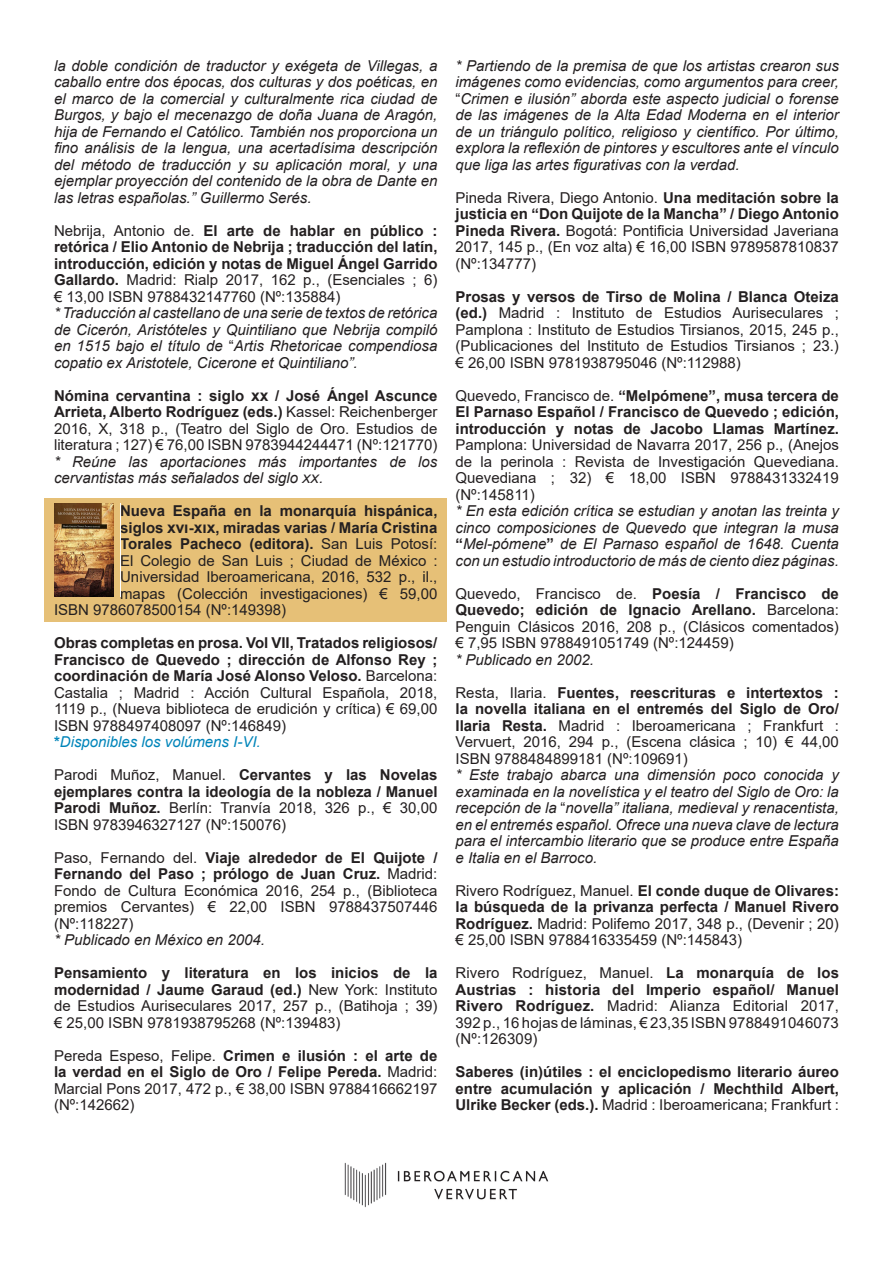
<style>
.page{position:relative;width:893px;height:1263px;background:#fff}
.page>*{position:absolute;margin:0;border:0;box-sizing:border-box;transform-origin:0 0}
.t1{font:15px/16.5px "Arial";color:#231f20;text-align:justify}
.t2{font:italic 15px/16.5px "Arial";color:#231f20;text-align:justify}
.t3{font:700 15px/16.5px "Arial";color:#231f20;text-align:justify}
.t4{font:italic 15px "Arial";color:#0085ba}
.s1{font-weight:400}
.s2{font-style:normal}
.s3{font-weight:700}
.s4{font-weight:700;font-style:normal}
</style>
<div class="page">
<div style="left:44px;top:498px;width:402px;height:124px;background:#e6c077"></div>
<img style="left:397px;top:1170px;width:152px;height:30px">
<img style="left:344px;top:1162px;width:43px;height:46px">
<img style="left:55px;top:504px;width:59px;height:92px">
<p class="t2" style="left:54px;top:57px;width:385px">la doble condición de traductor y exégeta de Villegas, a caballo entre dos épocas, dos culturas y dos poéticas, en el marco de la comercial y culturalmente rica ciudad de Burgos, y bajo el mecenazgo de doña Juana de Aragón, hija de Fernando el Católico. También nos proporciona un fino análisis de la lengua, una acertadísima descripción del método de traducción y su aplicación moral, y una ejemplar proyección del contenido de la obra de Dante en las letras españolas.” Guillermo Serés.</p>
<p class="t3" style="left:54px;top:222px;width:385px"><span class="s1">Nebrija, Antonio de.</span> El arte de hablar en público : retórica / Elio Antonio de Nebrija ; traducción del latín, introducción, edición y notas de Miguel Ángel Garrido Gallardo. <span class="s1">Madrid: Rialp 2017, 162 p., (Esenciales ; 6) € 13,00 ISBN 9788432147760 (Nº:135884)</span></p>
<p class="t2" style="left:54px;top:305px;width:385px">* Traducción al castellano de una serie de textos de retórica de Cicerón, Aristóteles y Quintiliano que Nebrija compiló en 1515 bajo el título de <span class="s2">“</span>Artis Rhetoricae compendiosa copatio ex Aristotele, Cicerone et Quintiliano”.</p>
<p class="t1" style="left:54px;top:387px;width:385px"><span class="s3">Nómina cervantina : siglo xx / José Ángel Ascunce Arrieta, Alberto Rodríguez (eds.)</span> Kassel: Reichenberger 2016, X, 318 p., (Teatro del Siglo de Oro. Estudios de literatura ; 127) € 76,00 ISBN 9783944244471 (Nº:121770)</p>
<p class="t2" style="left:54px;top:453px;width:385px">* Reúne las aportaciones más importantes de los cervantistas más señalados del siglo xx.</p>
<p class="t3" style="left:120px;top:503px;width:319px">Nueva España en la monarquía hispánica,</p>
<p class="t3" style="left:120px;top:519px;width:319px">siglos xvi-xix, miradas varias / María Cristina</p>
<p class="t3" style="left:120px;top:536px;width:319px">Torales Pacheco (editora). <span class="s1">San Luis Potosí:</span></p>
<p class="t1" style="left:120px;top:552px;width:319px">El Colegio de San Luis ; Ciudad de México :</p>
<p class="t1" style="left:120px;top:568px;width:319px">Universidad Iberoamericana, 2016, 532 p., il.,</p>
<p class="t1" style="left:120px;top:585px;width:319px">mapas (Colección investigaciones) € 59,00</p>
<p class="t1" style="left:54px;top:601px;width:234px">ISBN 9786078500154 (Nº:149398)</p>
<p class="t1" style="left:54px;top:634px;width:385px"><span class="s3">Obras completas en prosa. Vol VII, Tratados religiosos/ Francisco de Quevedo ; dirección de Alfonso Rey ; coordinación de María José Alonso Veloso.</span> Barcelona:<br>Castalia ; Madrid : Acción Cultural Española, 2018, 1119 p., (Nueva biblioteca de erudición y crítica) € 69,00<br>ISBN 9788497408097 (Nº:146849)</p>
<p class="t4" style="left:54px;top:732px;width:208px"><span class="s4">*</span>Disponibles los volúmens I-VI.</p>
<p class="t1" style="left:54px;top:766px;width:385px">Parodi Muñoz, Manuel. <span class="s3">Cervantes y las Novelas ejemplares contra la ideología de la nobleza / Manuel Parodi Muñoz.</span> Berlín: Tranvía 2018, 326 p., € 30,00<br>ISBN 9783946327127 (Nº:150076)</p>
<p class="t1" style="left:54px;top:849px;width:385px">Paso, Fernando del. <span class="s3">Viaje alrededor de El Quijote / Fernando del Paso ; prólogo de Juan Cruz.</span> Madrid:<br>Fondo de Cultura Económica 2016, 254 p., (Biblioteca premios Cervantes) € 22,00 ISBN 9788437507446 (Nº:118227)</p>
<p class="t2" style="left:54px;top:932px;width:212px">* Publicado en México en 2004.</p>
<p class="t1" style="left:54px;top:964px;width:385px"><span class="s3">Pensamiento y literatura en los inicios de la modernidad / Jaume Garaud (ed.)</span> New York: Instituto de Estudios Auriseculares 2017, 257 p., (Batihoja ; 39) € 25,00 ISBN 9781938795268 (Nº:139483)</p>
<p class="t1" style="left:54px;top:1047px;width:385px">Pereda Espeso, Felipe. <span class="s3">Crimen e ilusión : el arte de la verdad en el Siglo de Oro / Felipe Pereda.</span> Madrid:<br>Marcial Pons 2017, 472 p., € 38,00 ISBN 9788416662197 (Nº:142662)</p>
<p class="t2" style="left:455px;top:57px;width:385px">* Partiendo de la premisa de que los artistas crearon sus imágenes como evidencias, como argumentos para creer, <span class="s2">“</span>Crimen e ilusión” aborda este aspecto judicial o forense de las imágenes de la Alta Edad Moderna en el interior de un triángulo político, religioso y científico. Por último, explora la reflexión de pintores y escultores ante el vínculo que liga las artes figurativas con la verdad.</p>
<p class="t1" style="left:455px;top:189px;width:385px">Pineda Rivera, Diego Antonio. <span class="s3">Una meditación sobre la justicia en “Don Quijote de la Mancha” / Diego Antonio Pineda Rivera.</span> Bogotá: Pontificia Universidad Javeriana 2017, 145 p., (En voz alta) € 16,00 ISBN 9789587810837 (Nº:134777)</p>
<p class="t1" style="left:455px;top:288px;width:385px"><span class="s3">Prosas y versos de Tirso de Molina / Blanca Oteiza (ed.)</span> Madrid : Instituto de Estudios Auriseculares ; Pamplona : Instituto de Estudios Tirsianos, 2015, 245 p., (Publicaciones del Instituto de Estudios Tirsianos ; 23.) € 26,00 ISBN 9781938795046 (Nº:112988)</p>
<p class="t1" style="left:455px;top:387px;width:385px">Quevedo, Francisco de. <span class="s3">“Melpómene”, musa tercera de El Parnaso Español / Francisco de Quevedo ; edición, introducción y notas de Jacobo Llamas Martínez.<br></span>Pamplona: Universidad de Navarra 2017, 256 p., (Anejos de la perinola : Revista de Investigación Quevediana.<br>Quevediana ; 32) € 18,00 ISBN 9788431332419 (Nº:145811)</p>
<p class="t2" style="left:455px;top:503px;width:385px">* En esta edición crítica se estudian y anotan las treinta y cinco composiciones de Quevedo que integran la musa <span class="s4">“</span>Mel-pómene<span class="s4">”</span> de El Parnaso español de 1648. Cuenta con un estudio introductorio de más de ciento diez páginas.</p>
<p class="t1" style="left:455px;top:585px;width:385px">Quevedo, Francisco de. <span class="s3">Poesía / Francisco de Quevedo; edición de Ignacio Arellano.</span> Barcelona:<br>Penguin Clásicos 2016, 208 p., (Clásicos comentados) € 7,95 ISBN 9788491051749 (Nº:124459)</p>
<p class="t2" style="left:455px;top:651px;width:140px">* Publicado en 2002.</p>
<p class="t1" style="left:455px;top:684px;width:385px">Resta, Ilaria. <span class="s3">Fuentes, reescrituras e intertextos : la novella italiana en el entremés del Siglo de Oro/ Ilaria Resta.</span> Madrid : Iberoamericana ; Frankfurt :<br>Vervuert, 2016, 294 p., (Escena clásica ; 10) € 44,00<br>ISBN 9788484899181 (Nº:109691)</p>
<p class="t2" style="left:455px;top:767px;width:385px">* Este trabajo abarca una dimensión poco conocida y examinada en la novelística y el teatro del Siglo de Oro: la recepción de la <span class="s2">“</span>novella” italiana, medieval y renacentista, en el entremés español. Ofrece una nueva clave de lectura para el intercambio literario que se produce entre España e Italia en el Barroco.</p>
<p class="t1" style="left:455px;top:882px;width:385px">Rivero Rodríguez, Manuel. <span class="s3">El conde duque de Olivares: la búsqueda de la privanza perfecta / Manuel Rivero Rodríguez.</span> Madrid: Polifemo 2017, 348 p., (Devenir ; 20) € 25,00 ISBN 9788416335459 (Nº:145843)</p>
<p class="t1" style="left:455px;top:964px;width:385px">Rivero Rodríguez, Manuel. <span class="s3">La monarquía de los Austrias : historia del Imperio español/ Manuel Rivero Rodríguez.</span> Madrid: Alianza Editorial 2017, 392 p., 16 hojas de láminas, € 23,35 ISBN 9788491046073 (Nº:126309)</p>
<p class="t3" style="left:455px;top:1064px;width:385px">Saberes (in)útiles : el enciclopedismo literario áureo entre acumulación y aplicación / Mechthild Albert, Ulrike Becker (eds.). <span class="s1">Madrid : Iberoamericana; Frankfurt :</span></p>
</div>
